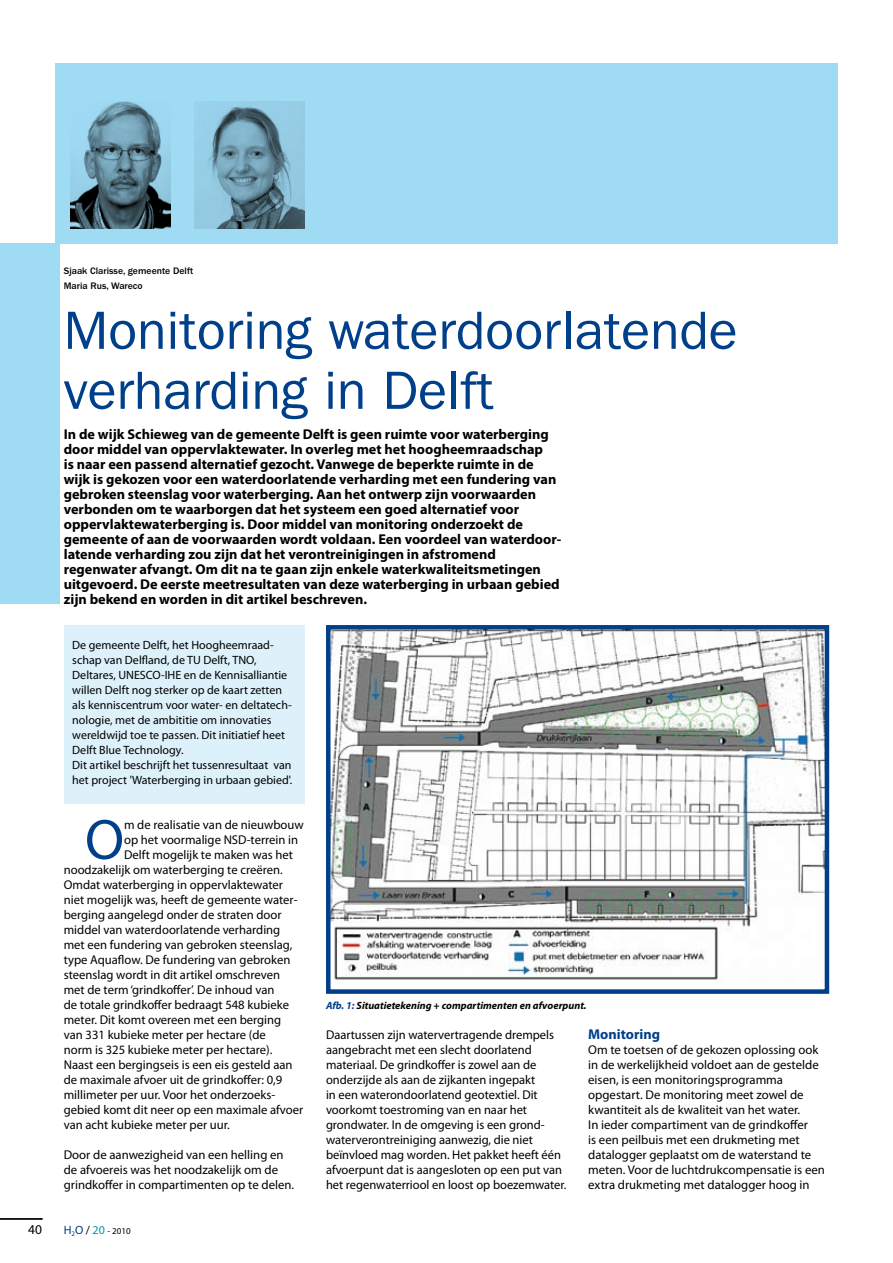
<style>
.page{position:relative;width:893px;height:1263px;background:#fff}
.page>*{position:absolute;margin:0;border:0;box-sizing:border-box;transform-origin:0 0}
.t1{font:57.3px "Myriad Pro";color:#003f8a}
.t2{font:54px/60px "ITC Franklin Gothic Std";color:#003f8a}
.t3{font:700 14.25px/15px "Myriad Pro";color:#000}
.t4{font:700 14.25px "Myriad Pro";color:#003f8a}
.t5{font:13.5px "Myriad Pro";color:#000}
.t6{font:12.75px/15px "Myriad Pro";color:#000}
.t7{font:12px/15px "Myriad Pro";color:#000}
.t8{font:italic 700 10.5px "Myriad Pro";color:#000}
.t9{font:500 9.75px/15px "ITC Franklin Gothic Std";color:#000}
.t10{font:9px "Myriad Pro";color:#000}
.s1{font-size:12px;color:#003f8a}
.s2{font-size:12px}
.s3{font-size:12px;color:#0094a8}
.s4{color:#003f8a}
</style>
<div class="page">
<div style="left:55px;top:64px;width:783px;height:180px;background:#a0dbf4"></div>
<hr style="left:0;top:1219px;width:43px;height:1px;background:#000">
<div style="left:0;top:244px;width:60px;height:360px;background:#a0dbf4"></div>
<img style="left:70px;top:102px;width:100px;height:127px">
<img style="left:195px;top:102px;width:110px;height:127px">
<img style="left:331px;top:630px;width:493px;height:350px">
<div style="left:326px;top:625px;width:503px;height:369px;border:4px solid #003f8a"></div>
<div style="left:64px;top:625px;width:241px;height:179px;background:#ddf1fb"></div>
<p class="t9" style="left:64px;top:263px;width:131px">Sjaak Clarisse, gemeente Delft<br>Maria Rus, Wareco</p>
<h2 class="t2" style="left:64px;top:301px;width:675px">Monitoring waterdoorlatende verharding in Delft</h2>
<p class="t3" style="left:64px;top:427px;width:499px">In de wijk Schieweg van de gemeente Delft is geen ruimte voor waterberging door middel van oppervlaktewater. In overleg met het hoogheemraadschap<br>is naar een passend alternatief gezocht. Vanwege de beperkte ruimte in de wijk is gekozen voor een waterdoorlatende verharding met een fundering van gebroken steenslag voor waterberging. Aan het ontwerp zijn voorwaarden verbonden om te waarborgen dat het systeem een goed alternatief voor oppervlaktewaterberging is. Door middel van monitoring onderzoekt de gemeente of aan de voorwaarden wordt voldaan. Een voordeel van waterdoor&shy;latende verharding zou zijn dat het verontreinigingen in afstromend regenwater afvangt. Om dit na te gaan zijn enkele waterkwaliteitsmetingen uitgevoerd. De eerste meetresultaten van deze waterberging in urbaan gebied zijn bekend en worden in dit artikel beschreven.</p>
<p class="t7" style="left:72px;top:637px;width:203px">De gemeente Delft, het Hoogheemraad&shy;schap van Delfland, de TU Delft, TNO,<br>Deltares, UNESCO</p>
<p class="t7" style="left:72px;top:667px;width:221px;text-indent:89px">-IHE en de Kennisalliantie willen Delft nog sterker op de kaart zetten als kenniscentrum voor water- en deltatech&shy;nologie, met de ambititie om innovaties wereldwijd toe te passen. Dit initiatief heet Delft Blue Technology.<br>Dit artikel beschrijft het tussenresultaat van het project 'Waterberging in urbaan gebied'.</p>
<h1 class="t1" style="left:85px;top:808px;width:36px">O</h1>
<p class="t6" style="left:124px;top:817px;width:181px">m de realisatie van de nieuwbouw op het voormalige NSD</p>
<p class="t6" style="left:247px;top:832px;width:53px">-terrein in</p>
<p class="t6" style="left:124px;top:847px;width:171px">Delft mogelijk te maken was het</p>
<p class="t6" style="left:64px;top:862px;width:220px">noodzakelijk om waterberging te creëren.</p>
<p class="t6" style="left:64px;top:877px;width:221px">Omdat waterberging in oppervlaktewater</p>
<p class="t6" style="left:64px;top:892px;width:235px">niet mogelijk was, heeft de gemeente water-</p>
<p class="t6" style="left:64px;top:907px;width:219px">berging aangelegd onder de straten door</p>
<p class="t6" style="left:64px;top:922px;width:218px">middel van waterdoorlatende verharding</p>
<p class="t6" style="left:64px;top:937px;width:230px">met een fundering van gebroken steenslag,</p>
<p class="t6" style="left:64px;top:952px;width:228px">type Aquaflow. De fundering van gebroken</p>
<p class="t6" style="left:64px;top:967px;width:218px">steenslag wordt in dit artikel omschreven</p>
<p class="t6" style="left:64px;top:982px;width:212px">met de term ‘grindkoffer’. De inhoud van</p>
<p class="t6" style="left:64px;top:997px;width:227px">de totale grindkoffer bedraagt 548 kubieke</p>
<p class="t6" style="left:64px;top:1012px;width:219px">meter. Dit komt overeen met een berging</p>
<p class="t6" style="left:64px;top:1027px;width:204px">van 331 kubieke meter per hectare (de</p>
<p class="t6" style="left:64px;top:1042px;width:210px">norm is 325 kubieke meter per hectare).</p>
<p class="t6" style="left:64px;top:1057px;width:230px">Naast een bergingseis is een eis gesteld aan</p>
<p class="t6" style="left:64px;top:1072px;width:220px">de maximale afvoer uit de grindkoffer: 0,9</p>
<p class="t6" style="left:64px;top:1087px;width:213px">millimeter per uur. Voor het onderzoeks-</p>
<p class="t6" style="left:64px;top:1102px;width:241px">gebied komt dit neer op een maximale afvoer</p>
<p class="t6" style="left:64px;top:1117px;width:168px">van acht kubieke meter per uur.</p>
<p class="t6" style="left:64px;top:1147px;width:232px">Door de aanwezigheid van een helling en de afvoereis was het noodzakelijk om de grindkoffer in compartimenten op te delen.</p>
<p class="t5" style="left:28px;top:1222px;width:15px">40</p>
<p class="t10" style="left:64px;top:1226px;width:68px"><span class="s1">H</span> <sub>2</sub><span class="s1">O</span> <span class="s2">/</span> <span class="s3">20</span> - 2010</p>
<p class="t8" style="left:326px;top:999px;width:262px"><span class="s4">Afb. 1:</span> Situatietekening + compartimenten en afvoerpunt.</p>
<p class="t6" style="left:326px;top:1027px;width:242px">Daartussen zijn watervertragende drempels aangebracht met een slecht doorlatend materiaal. De grindkoffer is zowel aan de onderzijde als aan de zijkanten ingepakt<br>in een waterondoorlatend geotextiel. Dit voorkomt toestroming van en naar het grondwater. I n de omgeving is een grond&shy;waterverontreiniging aanwezig, die niet beïnvloed mag worden. Het pakket heeft één afvoerpunt dat is aangesloten op een put van het regenwaterriool en loost op boezemwater.</p>
<p class="t4" style="left:588px;top:1026px;width:73px">Monitoring</p>
<p class="t6" style="left:588px;top:1042px;width:238px">Om te toetsen of de gekozen oplossing ook in de werkelijkheid voldoet aan de gestelde eisen, is een monitoringsprogramma opgestart. De monitoring meet zowel de kwantiteit als de kwaliteit van het water.<br>I n ieder compartiment van de grindkoffer<br>is een peilbuis met een drukmeting met datalogger geplaatst om de waterstand te meten. Voor de luchtdrukcompensatie is een extra drukmeting met datalogger hoog in</p>
</div>
